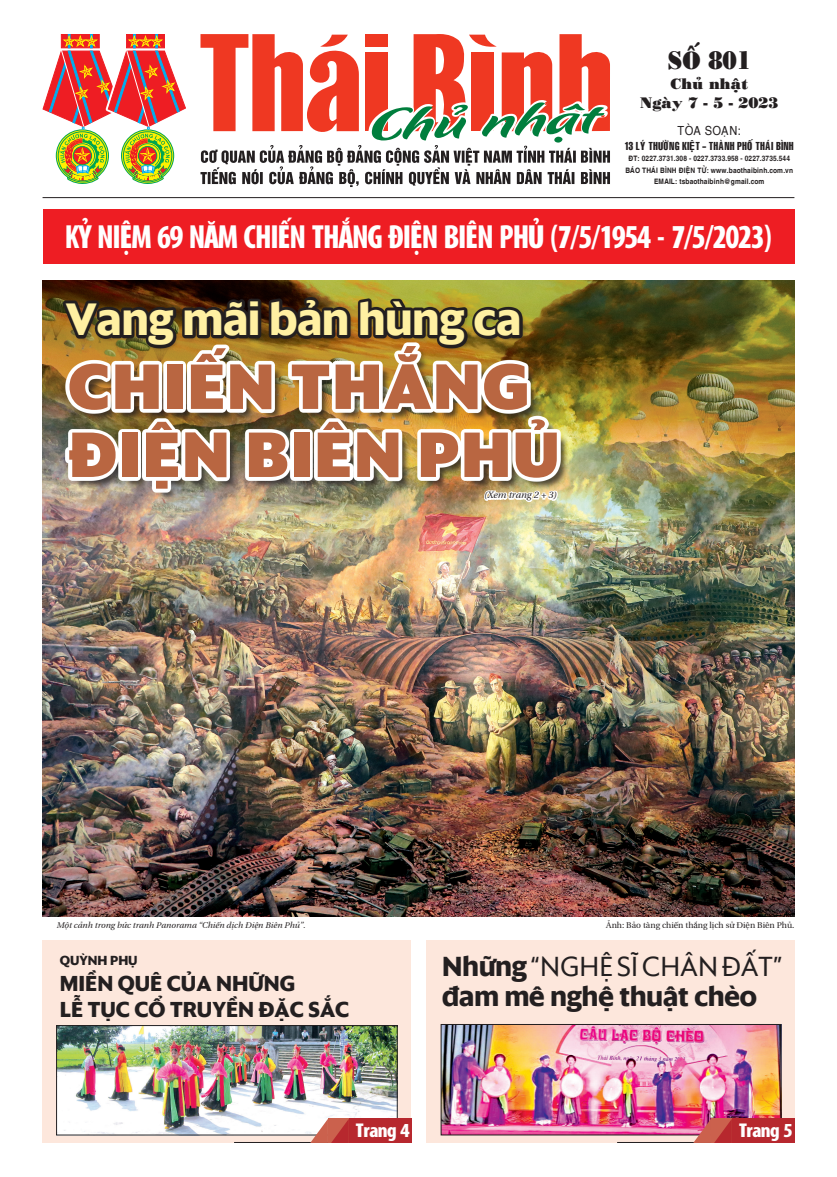
<style>
.page{position:relative;width:837px;height:1177px;background:#fff}
.page>*{position:absolute;margin:0;border:0;box-sizing:border-box;transform-origin:0 0}
.Body{font:62.9px "SVN Sanomat Sans X Bold";letter-spacing:.04em;color:#b96641}
.Body-2{font:700 44.8px "SVN Sanomat Sans";color:#fff0a2}
.text{font:33.6px "BHD Tieude";color:#fff;scale:.88 1}
.Body-3{font:27.3px "SVN Sanomat Sans";letter-spacing:.01em;color:#231f20}
.Body-4{font:700 27.3px "SVN Sanomat Sans";color:#231f20}
.t1{font:25px "VNI Bodon Poster";color:#231f20;scale:.86 1}
.Body-5{font:700 21.4px "SVN Sanomat Sans";color:#231f20}
.Body-6{font:20px "BHD Tieude";color:#fff}
.t2{font:15px "VNI Bodon Poster";color:#231f20}
.Body-7{font:700 13px "SVN Sanomat Sans";color:#231f20}
.t3{font:12.5px "VNI Helve";color:#231f20;scale:.88 1}
.t4{font:11px "VNI Swiss Condense Bold";color:#231f20;scale:.88 1}
.Body-8{font:9.5px "BHD Utopia Italic long Italic";color:#231f20}
.Chu_thich_anh{font:8.5px "BHD Utopia Italic long Italic";color:#231f20}
.Chu_thich_anh-2{font:8.5px "BHD utopia Long";color:#231f20}
.t5{font:7.4px "VNI Helve Bold";color:#231f20;scale:.88 1}
.s1{font-weight:700}
</style>
<div class="page">
<div style="left:43px;top:940px;width:368px;height:202px;background:#fde7dc"></div>
<div style="left:425px;top:940px;width:369px;height:202px;background:#fde7dc"></div>
<hr style="left:43px;top:197px;width:751px;height:1px;background:#231f20">
<svg style="left:365px;top:60px;width:397px;height:221px"></svg>
<svg style="left:200px;top:34px;width:409px;height:153px"></svg>
<div style="left:43px;top:209px;width:751px;height:55px;background:#ee1d23"></div>
<svg style="left:43px;top:34px;width:143px;height:150px"></svg>
<img style="left:43px;top:281px;width:751px;height:635px">
<div style="left:71px;top:347px;width:498px;height:154px;background:#231f20;opacity:.75"></div>
<img style="left:65px;top:342px;width:495px;height:150px">
<div style="left:63px;top:296px;width:463px;height:56px;background:#231f20;opacity:.75"></div>
<svg style="left:63px;top:297px;width:459px;height:51px;background:#4e3f20"></svg>
<img style="left:482px;top:473px;width:77px;height:44px">
<img style="left:443px;top:1026px;width:335px;height:107px">
<div style="left:441px;top:1024px;width:339px;height:111px;border:1px solid #231f20"></div>
<hr style="left:617px;top:1142px;width:177px;height:1px;background:#231f20">
<div style="left:731px;top:1118px;width:63px;height:24px;background:#b7282e"></div>
<svg style="left:693px;top:1118px;width:38px;height:24px"></svg>
<img style="left:58px;top:1027px;width:337px;height:106px">
<div style="left:56px;top:1025px;width:341px;height:110px;border:1px solid #231f20"></div>
<hr style="left:234px;top:1142px;width:177px;height:1px;background:#231f20">
<div style="left:348px;top:1118px;width:63px;height:24px;background:#b7282e"></div>
<svg style="left:310px;top:1118px;width:38px;height:24px"></svg>
<p class="t1" style="left:667px;top:40px;width:98px">SOÁ801</p>
<p class="t2" style="left:670px;top:71px;width:80px">Chuû nhaät</p>
<p class="t2" style="left:640px;top:91px;width:139px">Ngaøy 7 - 5 - 2023</p>
<p class="t3" style="left:677px;top:121px;width:74px">TOØA SOAÏN:</p>
<p class="t4" style="left:624px;top:137px;width:193px">13 LYÙ THÖÔØNG KIEÄT - THAØNH PHOÁ THAÙI BÌNH</p>
<p class="t5" style="left:628px;top:153px;width:185px">ÑT: 0227.3731.308 - 0227.3733.958 - 0227.3735.544</p>
<p class="t5" style="left:625px;top:164px;width:192px">BAÙO THAÙI BÌNH ÑIEÄN TÖÛ: www.baothaibinh.com.vn</p>
<p class="t5" style="left:653px;top:175px;width:127px">EMAIL: tsbaothaibinh@gmail.com</p>
<p class="text" style="left:65px;top:213px;width:804px">KỶ NIỆM 69 NĂM CHIẾN THẮNG ĐIỆN BIÊN PHỦ (7/5/1954 - 7/5/2023)</p>
<p class="Body-2" style="left:65px;top:284px;width:457px">Vang mãi bản hùng ca</p>
<p class="Body" style="left:68px;top:337px;width:462px">CHIẾN THẮNG</p>
<p class="Body" style="left:68px;top:405px;width:492px">ĐIỆN BIÊN PHỦ</p>
<p class="Body-8" style="left:484px;top:486px;width:74px">(Xem trang 2 + 3)</p>
<p class="Chu_thich_anh" style="left:57px;top:917px;width:250px">Một cảnh trong bức tranh Panorama “Chiến dịch Điện Biên Phủ”.</p>
<p class="Chu_thich_anh-2" style="left:606px;top:918px;width:189px">Ảnh: Bảo tàng chiến thắng lịch sử Điện Biên Phủ.</p>
<p class="Body-7" style="left:60px;top:949px;width:79px">QUỲNH PHỤ</p>
<p class="Body-5" style="left:60px;top:966px;width:237px">MIỀN QUÊ CỦA NHỮNG</p>
<p class="Body-5" style="left:60px;top:992px;width:291px">LỄ TỤC CỔ TRUYỀN ĐẶC SẮC</p>
<p class="Body-3" style="left:442px;top:945px;width:341px"><span class="s1">Những</span> “NGHỆ SĨ CHÂN ĐẤT”</p>
<p class="Body-4" style="left:442px;top:975px;width:316px">đam mê nghệ thuật chèo</p>
<p class="Body-6" style="left:356px;top:1116px;width:55px">Trang 4</p>
<p class="Body-6" style="left:738px;top:1116px;width:55px">Trang 5</p>
</div>
